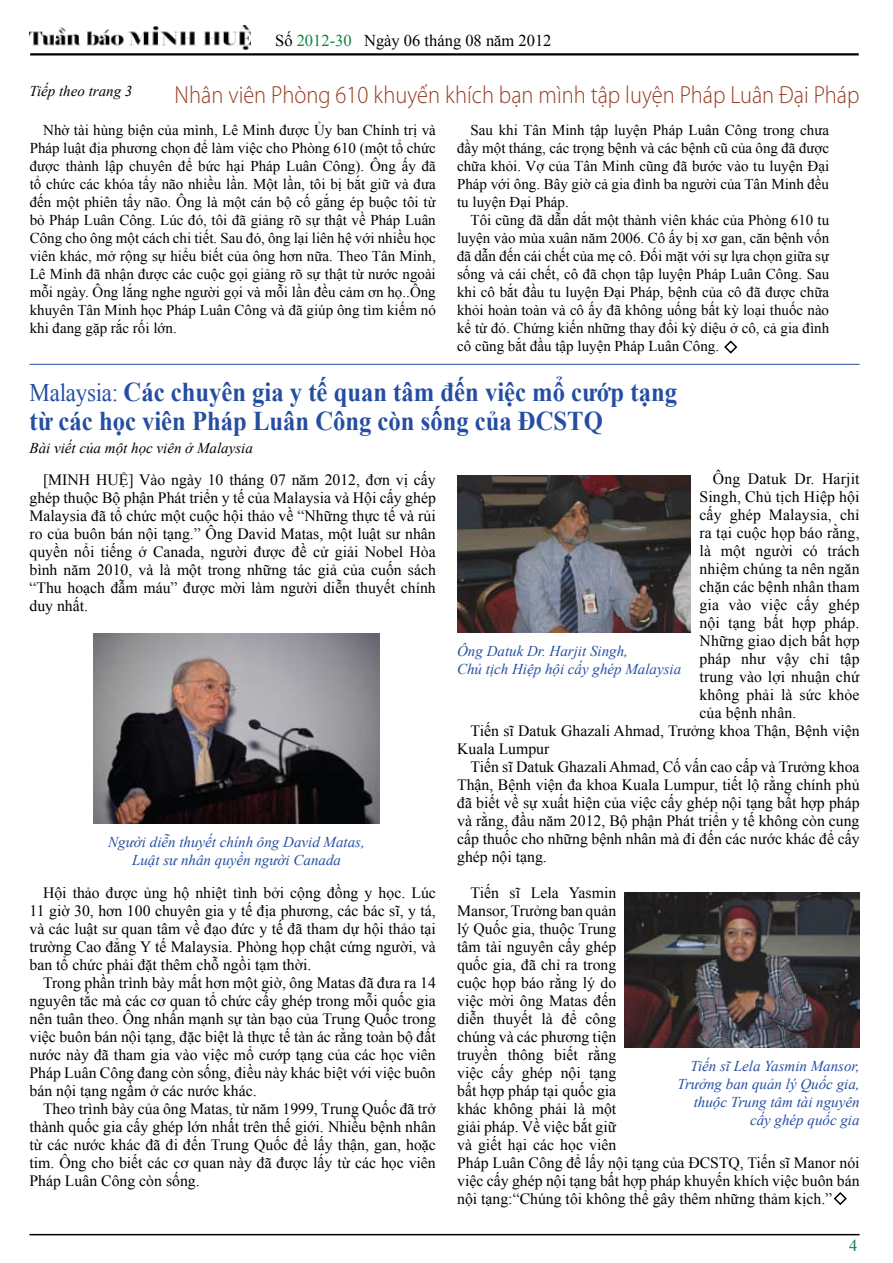
<style>
.page{position:relative;width:893px;height:1263px;background:#fff}
.page>*{position:absolute;margin:0;border:0;box-sizing:border-box;transform-origin:0 0}
.t1{font:700 27.15px/28.8px "Times New Roman";color:#254ea2;scale:.91 1}
.t2{font:300 24.75px "Myriad Pro";color:#983b1f;scale:.91 1}
.t3{font:16.5px "Times New Roman";color:#000}
.t4{font:16.5px "Times New Roman";color:#0f8240}
.t5{font:15.75px/18px "Times New Roman";color:#000;text-align:justify}
.t6{font:15px/18px "Times New Roman";color:#000;text-align:justify}
.t7{font:italic 15px/18px "Times New Roman";color:#254ea2;text-align:center}
.t8{font:italic 15px "Times New Roman";color:#000}
.s1{color:#0f8240}
.s2{font-weight:400;font-size:25.35px}
</style>
<div class="page">
<hr style="left:29px;top:1234px;width:830px;height:1px;background:#000">
<hr style="left:30px;top:53px;width:829px;height:3px;background:#000">
<img style="left:30px;top:26px;width:220px;height:24px">
<svg style="left:833px;top:1192px;width:14px;height:14px"></svg>
<svg style="left:724px;top:340px;width:14px;height:14px"></svg>
<img style="left:457px;top:476px;width:234px;height:157px">
<img style="left:625px;top:892px;width:235px;height:155px">
<img style="left:94px;top:634px;width:286px;height:190px">
<hr style="left:29px;top:364px;width:830px;height:1px;background:#254ea2">
<p class="t3" style="left:275px;top:30px;width:278px">Số <span class="s1">2012-30</span> Ngày 06 tháng 08 năm 2012</p>
<p class="t8" style="left:30px;top:81px;width:104px">Tiếp theo trang 3</p>
<h2 class="t2" style="left:175px;top:80px;width:754px">Nhân viên Phòng 610 khuyến khích bạn mình tập luyện Pháp Luân Đại Pháp</h2>
<p class="t6" style="left:30px;top:121px;width:408px;text-indent:14px">Nhờ tài hùng biện của mình, Lê Minh được Ủy ban Chính trị và Pháp luật địa phương chọn để làm việc cho Phòng 610 (một tổ chức được thành lập chuyên để bức hại Pháp Luân Công). Ông ấy đã tổ chức các khóa tẩy não nhiều lần. Một lần, tôi bị bắt giữ và đưa đến một phiên tẩy não. Ông là một cán bộ cố gắng ép buộc tôi từ bỏ Pháp Luân Công. Lúc đó, tôi đã giảng rõ sự thật về Pháp Luân Công cho ông một cách chi tiết. Sau đó, ông lại liên hệ với nhiều học viên khác, mở rộng sự hiểu biết của ông hơn nữa. Theo Tân Minh, Lê Minh đã nhận được các cuộc gọi giảng rõ sự thật từ nước ngoài mỗi ngày. Ông lắng nghe người gọi và mỗi lần đều cảm ơn họ..Ông khuyên Tân Minh học Pháp Luân Công và đã giúp ông tìm kiếm nó khi đang gặp rắc rối lớn.</p>
<p class="t6" style="left:457px;top:121px;width:374px;text-indent:14px">Sau khi Tân Minh tập luyện Pháp Luân Công trong chưa đầy một tháng, các trọng bệnh và các bệnh cũ của ông đã được chữa khỏi. Vợ của Tân Minh cũng đã bước vào tu luyện Đại Pháp với ông. Bây giờ cả gia đình ba người của Tân Minh đều tu luyện Đại Pháp.</p>
<p class="t6" style="left:457px;top:211px;width:374px;text-indent:14px">Tôi cũng đã dẫn dắt một thành viên khác của Phòng 610 tu luyện vào mùa xuân năm 2006. Cô ấy bị xơ gan, căn bệnh vốn đã dẫn đến cái chết của mẹ cô. Đối mặt với sự lựa chọn giữa sự sống và cái chết, cô đã chọn tập luyện Pháp Luân Công. Sau khi cô bắt đầu tu luyện Đại Pháp, bệnh của cô đã được chữa khỏi hoàn toàn và cô ấy đã không uống bất kỳ loại thuốc nào kể từ đó. Chứng kiến những thay đổi kỳ diệu ở cô, cả gia đình cô cũng bắt đầu tập luyện Pháp Luân Công.</p>
<h1 class="t1" style="left:30px;top:377px;width:713px"><span class="s2">Malaysia:</span> Các chuyên gia y tế quan tâm đến việc mổ cướp tạng từ các học viên Pháp Luân Công còn sống của ĐCSTQ</h1>
<p class="t5" style="left:30px;top:471px;width:408px;text-indent:13px">[MINH HUỆ] Vào ngày 10 tháng 07 năm 2012, đơn vị cấy ghép thuộc Bộ phận Phát triển y tế của Malaysia và Hội cấy ghép Malaysia đã tổ chức một cuộc hội thảo về “Những thực tế và rủi ro của buôn bán nội tạng.” Ông David Matas, một luật sư nhân quyền nổi tiếng ở Canada, người được đề cử giải Nobel Hòa bình năm 2010, và là một trong những tác giả của cuốn sách “Thu hoạch đẫm máu” được mời làm người diễn thuyết chính duy nhất.</p>
<p class="t8" style="left:30px;top:438px;width:225px">Bài viết của một học viên ở Malaysia</p>
<p class="t5" style="left:713px;top:469px;width:148px">Ông Datuk Dr. Harjit</p>
<p class="t5" style="left:699px;top:487px;width:162px">Singh, Chủ tịch Hiệp hội</p>
<p class="t5" style="left:699px;top:505px;width:162px">cấy ghép Malaysia, chỉ</p>
<p class="t5" style="left:699px;top:523px;width:162px">ra tại cuộc họp báo rằng,</p>
<p class="t5" style="left:699px;top:541px;width:162px">là một người có trách</p>
<p class="t5" style="left:699px;top:559px;width:162px">nhiệm chúng ta nên ngăn</p>
<p class="t5" style="left:699px;top:577px;width:162px">chặn các bệnh nhân tham</p>
<p class="t5" style="left:699px;top:595px;width:162px">gia vào việc cấy ghép</p>
<p class="t5" style="left:699px;top:613px;width:162px">nội tạng bất hợp pháp.</p>
<p class="t5" style="left:699px;top:631px;width:162px">Những giao dịch bất hợp</p>
<p class="t5" style="left:699px;top:649px;width:162px">pháp như vậy chỉ tập</p>
<p class="t5" style="left:699px;top:667px;width:162px">trung vào lợi nhuận chứ</p>
<p class="t5" style="left:699px;top:685px;width:162px">không phải là sức khỏe</p>
<p class="t5" style="left:699px;top:703px;width:98px">của bệnh nhân.</p>
<p class="t5" style="left:471px;top:721px;width:390px">Tiến sĩ Datuk Ghazali Ahmad, Trưởng khoa Thận, Bệnh viện</p>
<p class="t5" style="left:457px;top:739px;width:94px">Kuala Lumpur</p>
<p class="t5" style="left:471px;top:757px;width:390px">Tiến sĩ Datuk Ghazali Ahmad, Cố vấn cao cấp và Trưởng khoa</p>
<p class="t5" style="left:457px;top:775px;width:404px">Thận, Bệnh viện đa khoa Kuala Lumpur, tiết lộ rằng chính phủ</p>
<p class="t5" style="left:457px;top:793px;width:404px">đã biết về sự xuất hiện của việc cấy ghép nội tạng bất hợp pháp</p>
<p class="t5" style="left:457px;top:811px;width:404px">và rằng, đầu năm 2012, Bộ phận Phát triển y tế không còn cung</p>
<p class="t5" style="left:457px;top:829px;width:404px">cấp thuốc cho những bệnh nhân mà đi đến các nước khác để cấy</p>
<p class="t5" style="left:457px;top:847px;width:91px">ghép nội tạng.</p>
<p class="t7" style="left:457px;top:642px;width:226px;text-align:left">Ông Datuk Dr. Harjit Singh,<br>Chủ tịch Hiệp hội cấy ghép Malaysia</p>
<p class="t7" style="left:108px;top:833px;width:258px">Người diễn thuyết chính ông David Matas,<br>Luật sư nhân quyền người Canada</p>
<p class="t5" style="left:30px;top:883px;width:408px;text-indent:13px">Hội thảo được ủng hộ nhiệt tình bởi cộng đồng y học. Lúc 11 giờ 30, hơn 100 chuyên gia y tế địa phương, các bác sĩ, y tá, và các luật sư quan tâm về đạo đức y tế đã tham dự hội thảo tại trường Cao đẳng Y tế Malaysia. Phòng họp chật cứng người, và ban tổ chức phải đặt thêm chỗ ngồi tạm thời.</p>
<p class="t5" style="left:30px;top:973px;width:408px;text-indent:13px">Trong phần trình bày mất hơn một giờ, ông Matas đã đưa ra 14 nguyên tắc mà các cơ quan tổ chức cấy ghép trong mỗi quốc gia nên tuân theo. Ông nhấn mạnh sự tàn bạo của Trung Quốc trong việc buôn bán nội tạng, đặc biệt là thực tế tàn ác rằng toàn bộ đất nước này đã tham gia vào việc mổ cướp tạng của các học viên Pháp Luân Công đang còn sống, điều này khác biệt với việc buôn bán nội tạng ngầm ở các nước khác.</p>
<p class="t5" style="left:30px;top:1099px;width:408px;text-indent:13px">Theo trình bày của ông Matas, từ năm 1999, Trung Quốc đã trở thành quốc gia cấy ghép lớn nhất trên thế giới. Nhiều bệnh nhân từ các nước khác đã đi đến Trung Quốc để lấy thận, gan, hoặc tim. Ông cho biết các cơ quan này đã được lấy từ các học viên Pháp Luân Công còn sống.</p>
<p class="t5" style="left:457px;top:883px;width:404px;text-align:left;text-indent:13px">Tiến sĩ Lela Yasmin<br>Mansor, Trưởng ban quản<br>lý Quốc gia, thuộc Trung<br>tâm tài nguyên cấy ghép<br>quốc gia, đã chỉ ra trong<br>cuộc họp báo rằng lý do<br>việc mời ông Matas đến<br>diễn thuyết là để công<br>chúng và các phương tiện<br>truyền thông biết rằng<br>việc cấy ghép nội tạng<br>bất hợp pháp tại quốc gia<br>khác không phải là một<br>giải pháp. Về việc bắt giữ<br>và giết hại các học viên<br>Pháp Luân Công để lấy nội tạng của ĐCSTQ, Tiến sĩ Manor nói việc cấy ghép nội tạng bất hợp pháp khuyến khích việc buôn bán nội tạng:“Chúng tôi không thể gây thêm những thảm kịch.”</p>
<p class="t7" style="left:677px;top:1056px;width:184px;text-align:right">Tiến sĩ Lela Yasmin Mansor,<br>Trưởng ban quản lý Quốc gia, thuộc Trung tâm tài nguyên cấy ghép quốc gia</p>
<p class="t4" style="left:849px;top:1234px;width:10px">4</p>
</div>
